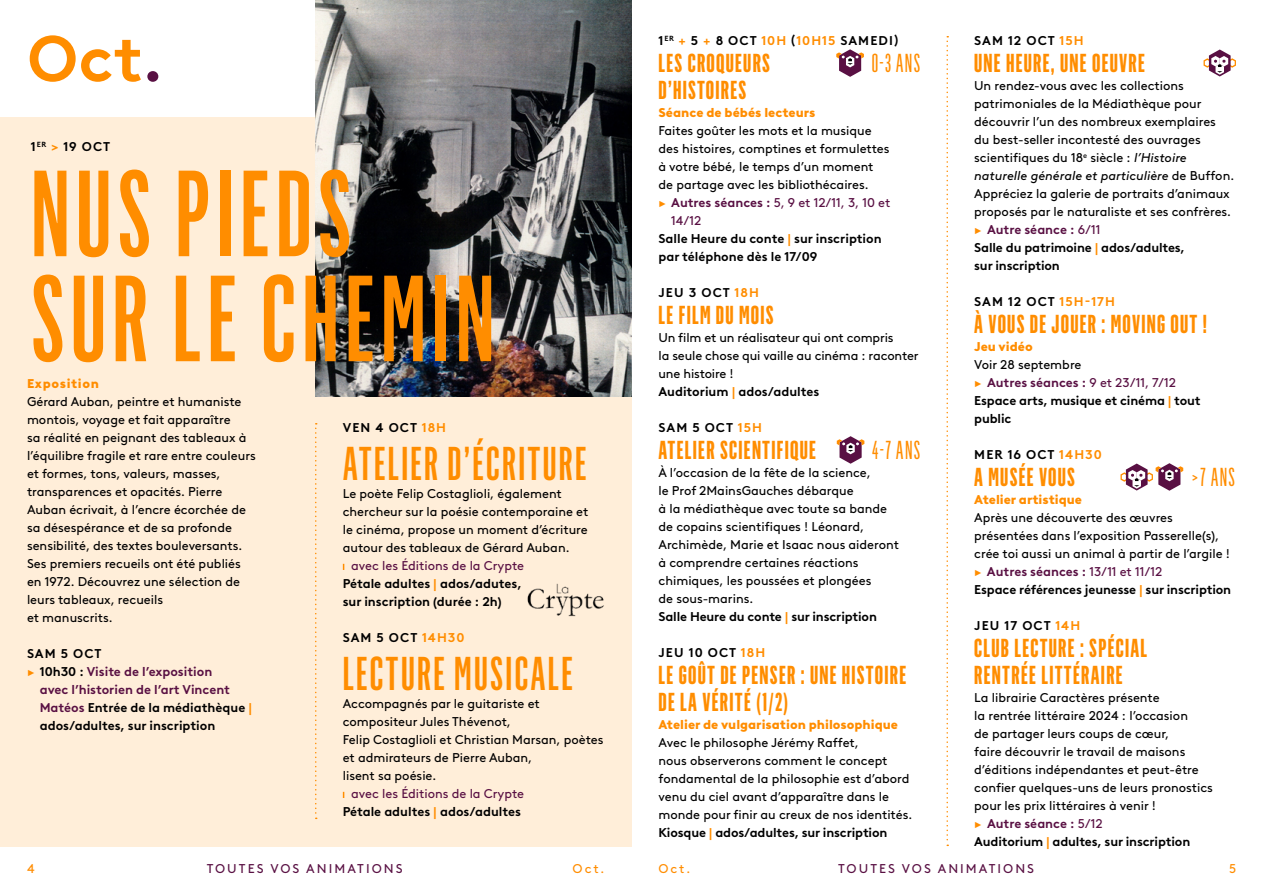
<style>
.page{position:relative;width:1263px;height:893px;background:#fff}
.page>*{position:absolute;margin:0;border:0;box-sizing:border-box;transform-origin:0 0}
.t1{font:500 ultra-condensed 120px/105px "Flama";letter-spacing:.05em;color:#ff8d00}
.t2{font:700 64.5px "Brown LL";color:#ff8d00}
.t3{font:500 ultra-condensed 46.5px "Flama";letter-spacing:.05em;color:#ff8d00}
.t4{font:700 ultra-condensed 25.5px/27px "Flama";letter-spacing:.05em;color:#ff8d00}
.t5{font:25.5px "Flama Ultra Condensed Basic";letter-spacing:.05em;color:#ff8d00}
.t6{font:12.75px/18px "Brown LL";color:#000}
.t7{font:700 12.75px/18px "Brown LL";color:#000}
.t8{font:900 12.75px "Brown LL";color:#ff8d00}
.t9{font:700 12.75px "Brown LL";letter-spacing:.08em;color:#000}
.t10{font:12.75px "Brown LL";letter-spacing:.155em;color:#591043}
.t11{font:700 12.75px "Brown LL";color:#591043}
.t12{font:700 12.75px "Brown LL";letter-spacing:.085em;color:#000}
.t13{font:12.75px/18px "Brown LL";color:#591043;text-align:right}
.t14{font:12.75px "Brown LL";color:#ff8d00}
.t15{font:900 12.75px "Brown LL";letter-spacing:.05em;color:#ff8d00}
.s1{color:#591043}
.s2{color:#ff8d00}
.s3{font-weight:400;color:#ff8d00}
.s4{color:#000}
.s5{font-weight:400;color:#591043}
.s6{font-weight:700;color:#000}
.s7{font-weight:700;color:#ff8d00}
.s8{font-weight:700}
.s9{font-style:italic}
.s10{font-weight:700;color:#591043}
.s11{font-weight:400}
</style>
<div class="page">
<div style="left:316px;top:0;width:315px;height:846px;background:#ffeed9"></div>
<div style="left:0;top:117px;width:316px;height:729px;background:#ffeed9"></div>
<img style="left:527px;top:583px;width:77px;height:34px">
<svg style="left:836px;top:49px;width:28px;height:28px"></svg>
<svg style="left:837px;top:436px;width:27px;height:28px"></svg>
<svg style="left:1203px;top:50px;width:33px;height:27px"></svg>
<svg style="left:1120px;top:463px;width:63px;height:28px"></svg>
<svg style="left:946px;top:36px;width:2px;height:810px"></svg>
<svg style="left:315px;top:423px;width:2px;height:396px"></svg>
<img style="left:316px;top:0;width:315px;height:396px">
<h2 class="t2" style="left:27px;top:9px;width:138px">Oct<span class="s1">.</span></h2>
<p class="t7" style="left:31px;top:137px;width:81px">1<sup>ER</sup> <span class="s2">&gt;</span> 19 OCT</p>
<h1 class="t1" style="left:31px;top:160px;width:465px">NUS PIEDS<br>SUR LE CHEMIN</h1>
<p class="t15" style="left:27px;top:373px;width:74px">Exposition</p>
<p class="t6" style="left:27px;top:392px;width:230px">Gérard Auban, peintre et humaniste montois, voyage et fait apparaître<br>sa réalité en peignant des tableaux à l’équilibre fragile et rare entre couleurs et formes, tons, valeurs, masses, transparences et opacités. Pierre Auban écrivait, à l’encre écorchée de sa désespérance et de sa profonde sensibilité, des textes bouleversants.<br>Ses premiers recueils ont été publiés en 1972. Découvrez une sélection de leurs tableaux, recueils<br>et manuscrits.</p>
<p class="t7" style="left:27px;top:643px;width:76px">SAM 5 OCT</p>
<p class="t11" style="left:27px;top:662px;width:187px"><span class="s3">►</span> <span class="s4">10h30 :</span> Visite de l’exposition</p>
<p class="t11" style="left:40px;top:680px;width:192px">avec l’historien de l’art Vincent</p>
<p class="t7" style="left:40px;top:697px;width:214px"><span class="s1">Matéos</span> Entrée de la médiathèque <span class="s2">|</span></p>
<p class="t7" style="left:40px;top:715px;width:177px">ados/adultes, sur inscription</p>
<p class="t12" style="left:343px;top:418px;width:105px">VEN 4 OCT <span class="s2">18H</span></p>
<h3 class="t3" style="left:343px;top:435px;width:246px">ATELIER D’ÉCRITURE</h3>
<p class="t6" style="left:343px;top:484px;width:247px">Le poète Felip Costaglioli, également chercheur sur la poésie contemporaine et le cinéma, propose un moment d’écriture autour des tableaux de Gérard Auban.</p>
<p class="t7" style="left:343px;top:555px;width:183px;text-indent:9px"><span class="s5">avec les Éditions de la Crypte<br></span>Pétale adultes <span class="s2">|</span> ados/adutes, sur inscription (durée : 2h)</p>
<p class="t9" style="left:343px;top:628px;width:123px">SAM 5 OCT <span class="s2">14H30</span></p>
<h3 class="t3" style="left:343px;top:645px;width:232px">LECTURE MUSICALE</h3>
<p class="t6" style="left:343px;top:694px;width:262px">Accompagnés par le guitariste et compositeur Jules Thévenot,<br>Felip Costaglioli et Christian Marsan, poètes et admirateurs de Pierre Auban,<br>lisent sa poésie.</p>
<p class="t13" style="left:343px;top:784px;width:183px">avec les Éditions de la Crypte<br><span class="s6">Pétale adultes</span> <span class="s7">|</span> <span class="s6">ados/adultes</span></p>
<p class="t9" style="left:658px;top:31px;width:241px">1<sup>ER</sup> <span class="s2">+</span> 5 <span class="s2">+</span> 8 OCT <span class="s2">10H</span> (<span class="s2">10H15</span> SAMEDI)</p>
<h3 class="t4" style="left:658px;top:49px;width:113px">LES CROQUEURS<br>D’HISTOIRES</h3>
<p class="t8" style="left:658px;top:103px;width:158px">Séance de bébés lecteurs</p>
<p class="t6" style="left:658px;top:121px;width:215px">Faites goûter les mots et la musique</p>
<p class="t6" style="left:658px;top:139px;width:233px">des histoires, comptines et formulettes</p>
<p class="t6" style="left:658px;top:157px;width:216px">à votre bébé, le temps d’un moment</p>
<p class="t6" style="left:658px;top:175px;width:212px">de partage avec les bibliothécaires.</p>
<p class="t10" style="left:658px;top:193px;width:233px"><span class="s2">►</span> <span class="s8">Autres séances :</span> 5, 9 et 12/11, 3, 10 et</p>
<p class="t10" style="left:671px;top:211px;width:32px">14/12</p>
<p class="t7" style="left:658px;top:228px;width:225px">Salle Heure du conte <span class="s2">|</span> sur inscription</p>
<p class="t7" style="left:658px;top:246px;width:160px">par téléphone dès le 17/09</p>
<p class="t12" style="left:658px;top:283px;width:102px">JEU 3 OCT <span class="s2">18H</span></p>
<h3 class="t4" style="left:658px;top:301px;width:117px">LE FILM DU MOIS</h3>
<p class="t6" style="left:658px;top:328px;width:262px">Un film et un réalisateur qui ont compris<br>la seule chose qui vaille au cinéma : raconter une histoire !<br><span class="s8">Auditorium</span> <span class="s7">|</span> <span class="s8">ados/adultes</span></p>
<p class="t12" style="left:658px;top:418px;width:105px">SAM 5 OCT <span class="s2">15H</span></p>
<h3 class="t4" style="left:658px;top:436px;width:159px">ATELIER SCIENTIFIQUE</h3>
<p class="t6" style="left:658px;top:463px;width:242px">À l’occasion de la fête de la science,<br>le Prof 2MainsGauches débarque<br>à la médiathèque avec toute sa bande de copains scientifiques ! Léonard, Archimède, Marie et Isaac nous aideront à comprendre certaines réactions chimiques, les poussées et plongées<br>de sous-marins.<br><span class="s8">Salle Heure du conte</span> <span class="s7">|</span> <span class="s8">sur inscription</span></p>
<p class="t12" style="left:658px;top:643px;width:108px">JEU 10 OCT <span class="s2">18H</span></p>
<h3 class="t4" style="left:658px;top:661px;width:249px">LE GOÛT DE PENSER : UNE HISTOIRE<br>DE LA VÉRITÉ (1/2)</h3>
<p class="t8" style="left:658px;top:715px;width:241px">Atelier de vulgarisation philosophique</p>
<p class="t6" style="left:658px;top:733px;width:255px">Avec le philosophe Jérémy Raffet,<br>nous observerons comment le concept fondamental de la philosophie est d’abord venu du ciel avant d’apparaître dans le monde pour finir au creux de nos identités.<br><span class="s8">Kiosque</span> <span class="s7">|</span> <span class="s8">ados/adultes, sur inscription</span></p>
<h3 class="t5" style="left:872px;top:48px;width:50px">0-3 ANS</h3>
<h3 class="t5" style="left:872px;top:435px;width:49px">4-7 ANS</h3>
<p class="t9" style="left:974px;top:31px;width:111px">SAM 12 OCT <span class="s2">15H</span></p>
<h3 class="t4" style="left:974px;top:49px;width:172px">UNE HEURE, UNE OEUVRE</h3>
<p class="t6" style="left:974px;top:76px;width:261px">U n rendez-vous avec les collections patrimoniales de la Médiathèque pour découvrir l’un des nombreux exemplaires du best-seller incontesté des ouvrages scientifiques du 18<sup>e</sup> siècle : <span class="s9">l’Histoire naturelle générale et particulière</span> de Buffon.<br>Appréciez la galerie de portraits d’animaux proposés par le naturaliste et ses confrères. <span class="s2">►</span> <span class="s10">Autre séance :</span> <span class="s1">6/11<br></span><span class="s8">Salle du patrimoine</span> <span class="s7">|</span> <span class="s8">ados/adultes,<br>sur inscription</span></p>
<p class="t9" style="left:974px;top:292px;width:142px">SAM 12 OCT <span class="s2">15H-17H</span></p>
<h3 class="t4" style="left:974px;top:310px;width:234px">À VOUS DE JOUER : MOVING OUT !</h3>
<p class="t8" style="left:974px;top:337px;width:60px">Jeu vidéo</p>
<p class="t7" style="left:974px;top:354px;width:228px"><span class="s11">Voir 28 septembre<br></span><span class="s3">►</span> <span class="s1">Autres séances :</span> <span class="s5">9 et 23/11, 7/12<br></span>Espace arts, musique et cinéma <span class="s2">|</span> tout public</p>
<p class="t9" style="left:974px;top:445px;width:129px">MER 16 OCT <span class="s2">14H30</span></p>
<h3 class="t4" style="left:974px;top:463px;width:102px">A MUSÉE VOUS</h3>
<p class="t8" style="left:974px;top:490px;width:109px">Atelier artistique</p>
<p class="t6" style="left:974px;top:508px;width:259px">Après une découverte des œuvres présentées dans l’exposition Passerelle(s), crée toi aussi un animal à partir de l’argile ! <span class="s2">►</span> <span class="s10">Autres séances :</span> <span class="s1">13/11 et 11/12<br></span><span class="s8">Espace références jeunesse</span> <span class="s7">|</span> <span class="s8">sur inscription</span></p>
<p class="t12" style="left:974px;top:616px;width:108px">JEU 17 OCT <span class="s2">14H</span></p>
<h3 class="t4" style="left:974px;top:634px;width:175px">CLUB LECTURE : SPÉCIAL<br>RENTRÉE LITTÉRAIRE</h3>
<p class="t6" style="left:974px;top:688px;width:240px">La librairie Caractères présente<br>la rentrée littéraire 2024 : l’occasion<br>de partager leurs coups de cœur,<br>faire découvrir le travail de maisons d’éditions indépendantes et peut-être confier quelques-uns de leurs pronostics pour les prix littéraires à venir !<br><span class="s2">►</span> <span class="s10">Autre séance :</span> <span class="s1">5/12<br></span><span class="s8">Auditorium</span> <span class="s7">|</span> <span class="s8">adultes, sur inscription</span></p>
<h3 class="t5" style="left:1191px;top:462px;width:45px">&gt;7 ANS</h3>
<p class="t14" style="left:27px;top:859px;width:9px">4</p>
<p class="t10" style="left:207px;top:859px;width:197px">Tout es vos animat ions</p>
<p class="t14" style="left:573px;top:859px;width:33px">Oct.</p>
<p class="t14" style="left:658px;top:859px;width:33px">Oct.</p>
<p class="t10" style="left:838px;top:859px;width:197px">Tout es vos animat ions</p>
<p class="t14" style="left:1229px;top:859px;width:8px">5</p>
</div>
